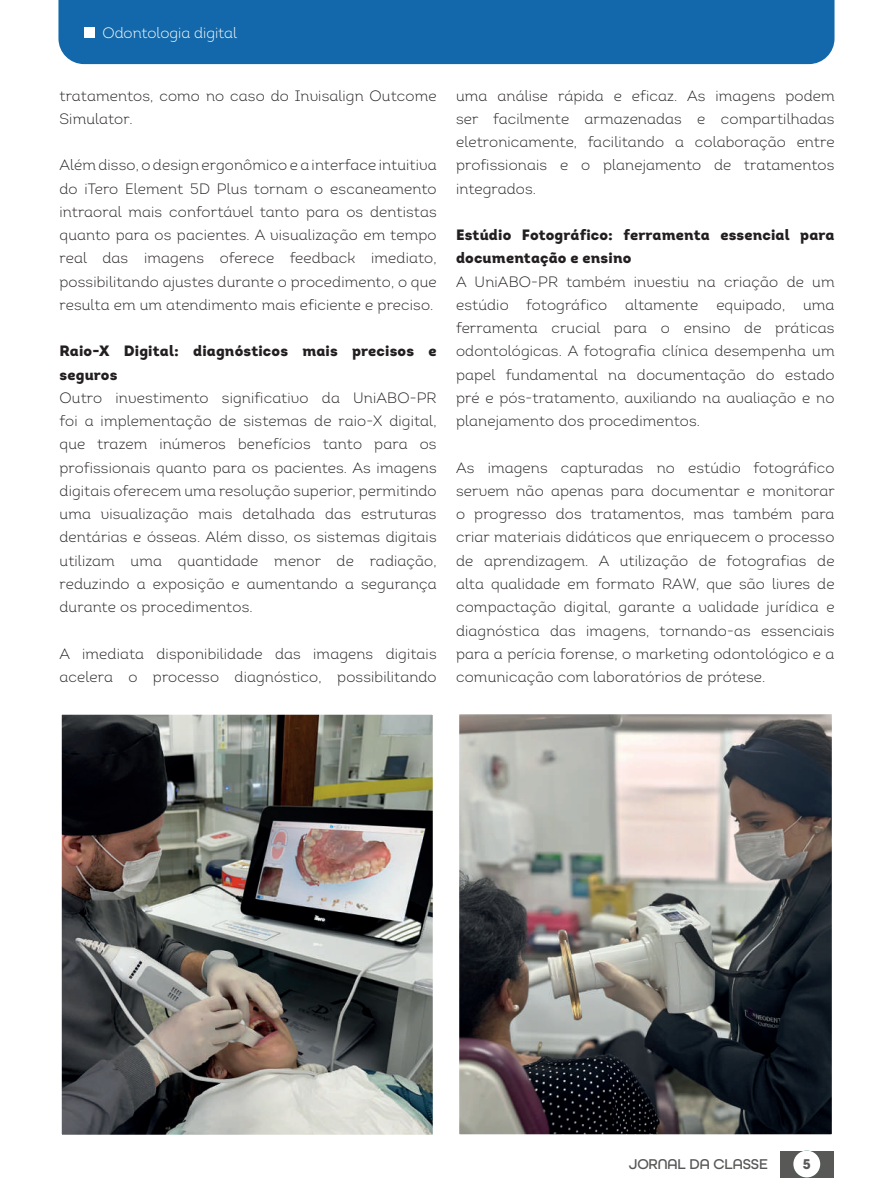
<style>
.page{position:relative;width:893px;height:1191px;background:#fff}
.page>*{position:absolute;margin:0;border:0;box-sizing:border-box;transform-origin:0 0}
.t1{font:15px/23.2px "Intro Light Alt";letter-spacing:.01em;color:#231f20;text-align:justify}
.t2{font:15px/23.2px "Intro Black Alt";letter-spacing:.01em;color:#231f20}
.t3{font:15px "Intro Light Alt";color:#fff}
.t4{font:500 15px "All Round Gothic";letter-spacing:-.01em;color:#585857}
.t5{font:700 15px "All Round Gothic";color:#585857}
</style>
<div class="page">
<div style="left:780px;top:1150px;width:54px;height:27px;background:#585857"></div>
<div style="left:793px;top:1150px;width:27px;height:27px;background:#fff;border-radius:50%"></div>
<div style="left:58px;top:0;width:776px;height:64px;background:#1268aa"></div>
<div style="left:84px;top:27px;width:11px;height:10px;background:#fff"></div>
<img style="left:62px;top:715px;width:370px;height:419px">
<div style="left:57px;top:710px;width:380px;height:429px;border:4px solid #fff"></div>
<img style="left:460px;top:715px;width:371px;height:418px">
<div style="left:455px;top:710px;width:381px;height:428px;border:4px solid #fff"></div>
<p class="t3" style="left:102px;top:23px;width:136px">Odontologia digital</p>
<p class="t1" style="left:60px;top:84px;width:379px">tratamentos, como no caso do Invisalign Outcome<br>Simulator.</p>
<p class="t1" style="left:60px;top:153px;width:379px">Além disso, o design ergonômico e a interface intuitiva do iTero Element 5D Plus tornam o escaneamento intraoral mais confortável tanto para os dentistas quanto para os pacientes. A visualização em tempo real das imagens oferece feedback imediato, possibilitando ajustes durante o procedimento, o que resulta em um atendimento mais eficiente e preciso.</p>
<p class="t2" style="left:60px;top:339px;width:379px">Raio-X Digital: diagnósticos mais precisos e seguros</p>
<p class="t1" style="left:60px;top:386px;width:379px">Outro investimento significativo da UniABO-PR foi a implementação de sistemas de raio-X digital, que trazem inúmeros benefícios tanto para os profissionais quanto para os pacientes. As imagens digitais oferecem uma resolução superior, permitindo uma visualização mais detalhada das estruturas dentárias e ósseas. Além disso, os sistemas digitais utilizam uma quantidade menor de radiação, reduzindo a exposição e aumentando a segurança durante os procedimentos.</p>
<p class="t1" style="left:60px;top:642px;width:379px">A imediata disponibilidade das imagens digitais acelera o processo diagnóstico, possibilitando</p>
<p class="t1" style="left:456px;top:84px;width:380px">uma análise rápida e eficaz. As imagens podem ser facilmente armazenadas e compartilhadas eletronicamente, facilitando a colaboração entre profissionais e o planejamento de tratamentos integrados.</p>
<p class="t2" style="left:456px;top:223px;width:380px">Estúdio Fotográfico: ferramenta essencial para documentação e ensino</p>
<p class="t1" style="left:456px;top:270px;width:380px">A UniABO-PR também investiu na criação de um estúdio fotográfico altamente equipado, uma ferramenta crucial para o ensino de práticas odontológicas. A fotografia clínica desempenha um papel fundamental na documentação do estado pré e pós-tratamento, auxiliando na avaliação e no planejamento dos procedimentos.</p>
<p class="t1" style="left:456px;top:456px;width:380px">As imagens capturadas no estúdio fotográfico servem não apenas para documentar e monitorar o progresso dos tratamentos, mas também para criar materiais didáticos que enriquecem o processo de aprendizagem. A utilização de fotografias de alta qualidade em formato RAW, que são livres de compactação digital, garante a validade jurídica e diagnóstica das imagens, tornando-as essenciais para a perícia forense, o marketing odontológico e a comunicação com laboratórios de prótese.</p>
<p class="t4" style="left:629px;top:1154px;width:141px">JORNAL DA CLASSE</p>
<p class="t5" style="left:803px;top:1154px;width:9px">5</p>
</div>
